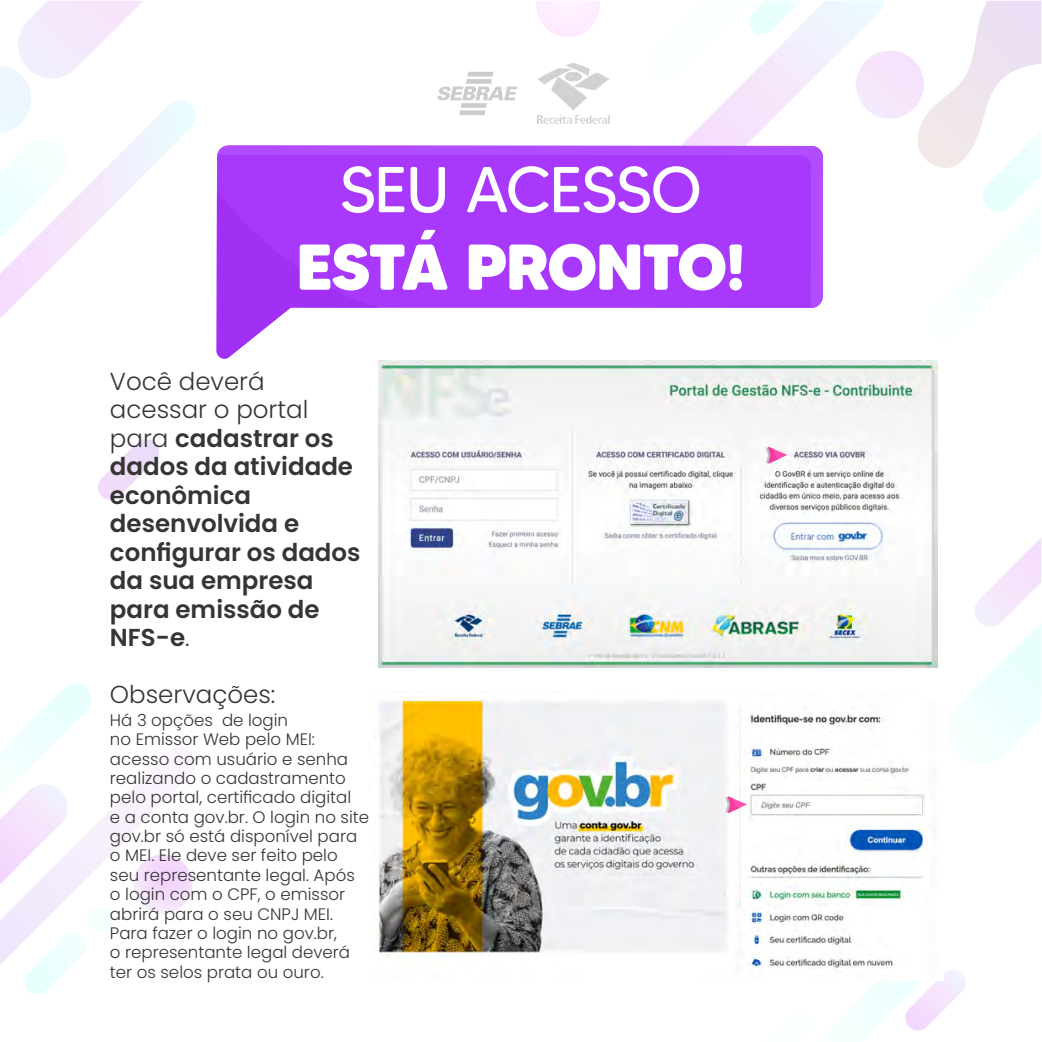
<style>
.page{position:relative;width:1042px;height:1042px;background:#fff}
.page>*{position:absolute;margin:0;border:0;box-sizing:border-box;transform-origin:0 0}
.t1{font:800 64.58px "MADE Tommy Soft";letter-spacing:-.025em;color:#fff}
.t2{font:64.58px "MADE Tommy Soft";letter-spacing:-.025em;color:#fff}
.t3{font:600 24.5px/28.5px "Poppins";color:#373435}
.t4{font:300 24.5px "Poppins";color:#373435}
.t5{font:300 16.62px/19.4px "Poppins";color:#373435}
.s1{font-weight:300}
</style>
<div class="page">
<svg style="left:681px;top:1px;width:171px;height:166px"></svg>
<svg style="left:0;top:1px;width:196px;height:318px"></svg>
<svg style="left:681px;top:1px;width:120px;height:80px"></svg>
<svg style="left:98px;top:439px;width:61px;height:61px"></svg>
<svg style="left:844px;top:970px;width:122px;height:67px"></svg>
<svg style="left:0;top:683px;width:195px;height:311px"></svg>
<svg style="left:954px;top:538px;width:87px;height:219px"></svg>
<svg style="left:852px;top:1px;width:189px;height:265px"></svg>
<svg style="left:536px;top:1px;width:64px;height:36px"></svg>
<div style="left:133px;top:854px;width:59px;height:59px;background:linear-gradient(to right,#f5e6fc,#f4d7fd);border-radius:50%"></div>
<svg style="left:437px;top:72px;width:80px;height:43px"></svg>
<img style="left:537px;top:64px;width:72px;height:60px">
<img style="left:379px;top:361px;width:558px;height:307px">
<img style="left:378px;top:691px;width:565px;height:290px">
<svg style="left:217px;top:308px;width:162px;height:53px"></svg>
<svg style="left:217px;top:145px;width:606px;height:163px;background:#a839fa"></svg>
<svg style="left:765px;top:447px;width:22px;height:17px"></svg>
<svg style="left:725px;top:796px;width:22px;height:17px"></svg>
<h1 class="t2" style="left:340px;top:167px;width:364px">SEU ACESSO</h1>
<h1 class="t1" style="left:296px;top:244px;width:451px">ESTÁ PRONTO!</h1>
<h2 class="t3" style="left:110px;top:367px;width:252px"><span class="s1">Você deverá acessar o portal para</span> cadastrar os dados da atividade econômica desenvolvida e configurar os dados da sua empresa para emissão de<br>NFS-e<span class="s1">.</span></h2>
<h2 class="t4" style="left:110px;top:678px;width:167px">Observações:</h2>
<p class="t5" style="left:110px;top:710px;width:261px">Há 3 opções de login<br>no Emissor Web pelo MEI: acesso com usuário e senha realizando o cadastramento pelo portal, certificado digital<br>e a conta gov.br. O login no site gov.br só está disponível para o MEI. Ele deve ser feito pelo seu representante legal. Após o login com o CPF, o emissor abrirá para o seu CNPJ MEI.<br>Para fazer o login no gov.br,<br>o representante legal deverá ter os selos prata ou ouro.</p>
</div>
